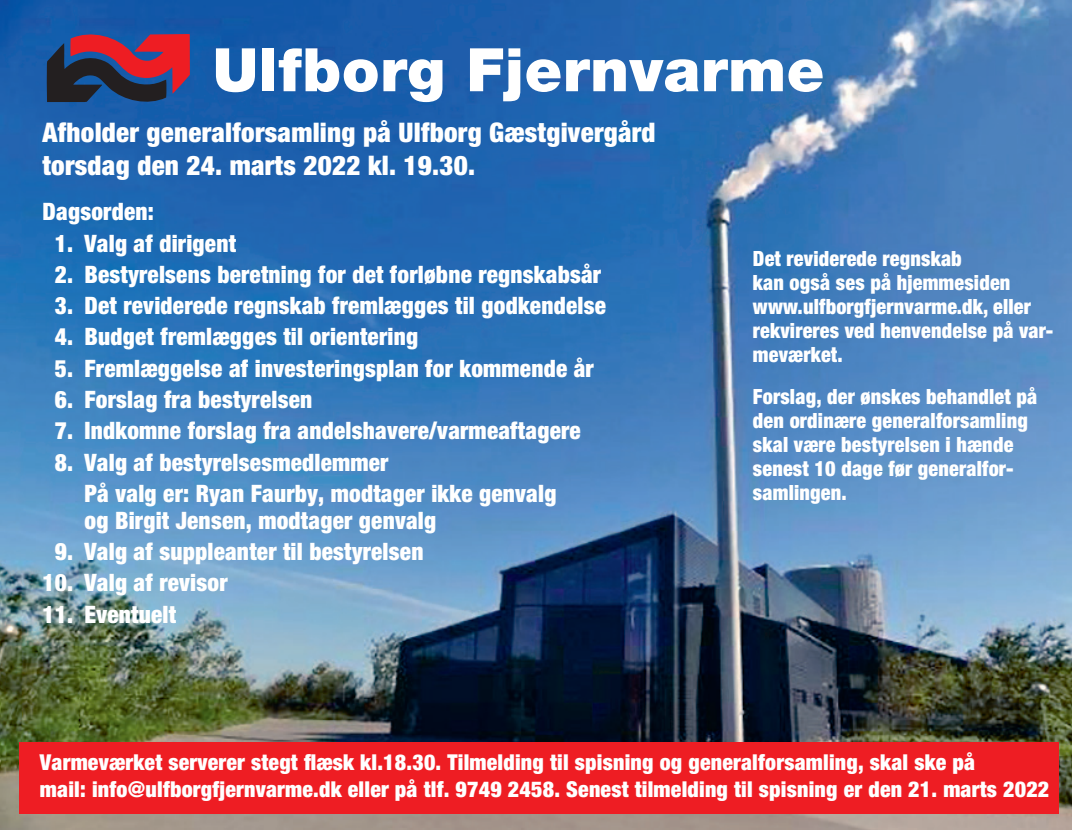
<style>
.page{position:relative;width:1072px;height:830px;background:#fff}
.page>*{position:absolute;margin:0;border:0;box-sizing:border-box;transform-origin:0 0}
.fjernvarme{font:900 60px "Helvetica Neue";letter-spacing:.01em;color:#fff}
.fjernvarme-2{font:900 condensed 27px "Helvetica Neue";letter-spacing:.01em;color:#fff}
.t1{font:900 condensed 24px/27px "Helvetica Neue";letter-spacing:.01em;color:#fff}
.fjernvarme-3{font:900 condensed 21.9px/27px "Helvetica Neue";letter-spacing:.01em;color:#fff}
.fjernvarme-4{font:900 condensed 21px/24px "Helvetica Neue";letter-spacing:.01em;color:#fff;scale:.96 1}
</style>
<div class="page">
<img style="left:0;top:0;width:1071px;height:829px">
<svg style="left:47px;top:34px;width:143px;height:72px"></svg>
<div style="left:20px;top:741px;width:1039px;height:72px;background:#ee1d23"></div>
<p class="fjernvarme" style="left:213px;top:34px;width:613px">Ulfborg Fjernvarme</p>
<p class="fjernvarme-2" style="left:43px;top:115px;width:614px">Afholder generalforsamling på Ulfborg Gæstgivergård</p>
<p class="fjernvarme-2" style="left:43px;top:148px;width:434px">torsdag den 24. marts 2022 kl. 19.30.</p>
<p class="t1" style="left:43px;top:198px;width:113px">Dagsorden:</p>
<p class="t1" style="left:55px;top:229px;width:183px">1. Valg af dirigent</p>
<p class="t1" style="left:55px;top:260px;width:548px">2. Bestyrelsens beretning for det forløbne regnskabsår</p>
<p class="t1" style="left:55px;top:291px;width:552px">3. Det reviderede regnskab fremlægges til godkendelse</p>
<p class="t1" style="left:55px;top:323px;width:365px">4. Budget fremlægges til orientering</p>
<p class="t1" style="left:55px;top:354px;width:540px">5. Fremlæggelse af investeringsplan for kommende år</p>
<p class="t1" style="left:55px;top:385px;width:259px">6. Forslag fra bestyrelsen</p>
<p class="t1" style="left:55px;top:416px;width:527px">7. Indkomne forslag fra andelshavere/varmeaftagere</p>
<p class="t1" style="left:55px;top:448px;width:335px">8. Valg af bestyrelsesmedlemmer</p>
<p class="t1" style="left:85px;top:479px;width:473px">På valg er: Ryan Faurby, modtager ikke genvalg og Birgit Jensen, modtager genvalg</p>
<p class="t1" style="left:55px;top:537px;width:370px">9. Valg af suppleanter til bestyrelsen</p>
<p class="t1" style="left:43px;top:568px;width:186px">10. Valg af revisor</p>
<p class="t1" style="left:43px;top:600px;width:135px">11. Eventuelt</p>
<p class="fjernvarme-4" style="left:753px;top:246px;width:314px">Det reviderede regnskab<br>kan også ses på hjemmesiden www.ulfborgfjernvarme.dk, eller rekvireres ved henvendelse på var&shy;meværket.</p>
<p class="fjernvarme-4" style="left:753px;top:383px;width:298px">Forslag, der ønskes behandlet på den ordinære generalforsamling skal være bestyrelsen i hænde senest 10 dage før generalfor&shy;samlingen.</p>
<p class="fjernvarme-3" style="left:40px;top:747px;width:1010px">Varmeværket serverer stegt flæsk kl.18.30. Tilmelding til spisning og generalforsamling, skal ske på<br>mail: info@ulfborgfjernvarme.dk eller på tlf. 9749 2458. Senest tilmelding til spisning er den 21. marts 2022</p>
</div>
